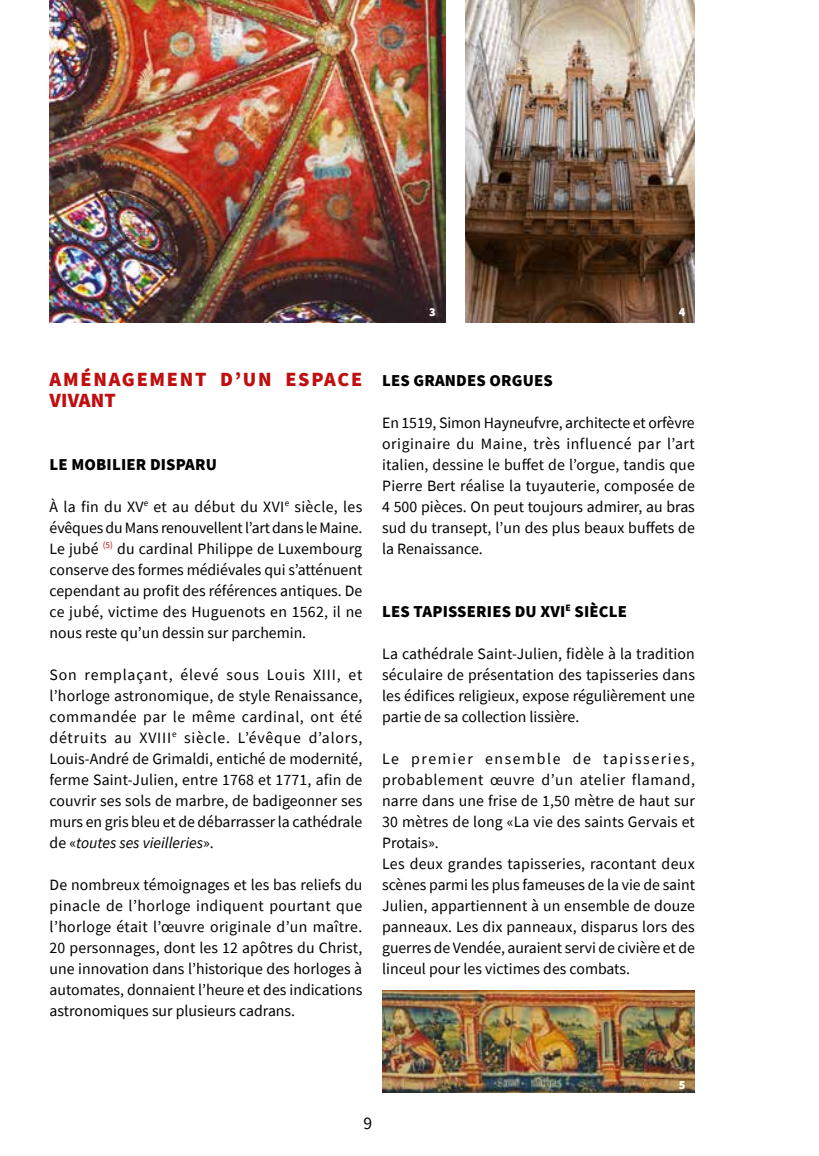
<style>
.page{position:relative;width:819px;height:1156px;background:#fff}
.page>*{position:absolute;margin:0;border:0;box-sizing:border-box;transform-origin:0 0}
.t1{font:900 20.12px "Source Sans Pro";letter-spacing:.06em;color:#c00d0e}
.t2{font:17.5px "Source Sans Pro";color:#000}
.t3{font:900 16.62px "Source Sans Pro";letter-spacing:.01em;color:#000}
.t4{font:15.75px/21px "Source Sans Pro";color:#000;text-align:justify}
.t5{font:900 12.25px "Source Sans Pro";color:#fff}
.s1{font-style:italic}
</style>
<div class="page">
<img style="left:465px;top:0;width:229px;height:323px">
<img style="left:50px;top:0;width:395px;height:323px">
<img style="left:382px;top:990px;width:312px;height:103px">
<p class="t5" style="left:429px;top:303px;width:8px">3</p>
<p class="t5" style="left:678px;top:303px;width:8px">4</p>
<p class="t1" style="left:50px;top:365px;width:45px">AMÉNAGE</p>
<p class="t1" style="left:150px;top:365px;width:31px">MENT</p>
<p class="t1" style="left:220px;top:365px;width:37px">D’UN</p>
<p class="t1" style="left:285px;top:365px;width:53px">ES PACE</p>
<p class="t1" style="left:50px;top:386px;width:43px">VIVANT</p>
<p class="t3" style="left:50px;top:453px;width:169px">LE MOBILIER DISPARU</p>
<p class="t4" style="left:50px;top:496px;width:314px">À la fin du XV<sup>e</sup> et au début du XVI<sup>e</sup> siècle, les évêques du Mans renouvellent l’art dans le Maine.<br>Le jubé <sup>(5)</sup> du cardinal Philippe de Luxembourg conserve des formes médiévales qui s’atténuent cependant au profit des références antiques. De ce jubé, victime des Huguenots en 1562, il ne nous reste qu’un dessin sur parchemin.</p>
<p class="t4" style="left:50px;top:664px;width:314px">Son remplaçant, élevé sous Louis XIII, et l’horloge astronomique, de style Renaissance, commandée par le même cardinal, ont été détruits au XVIII<sup>e</sup> siècle. L’évêque d’alors, Louis‑André de Grimaldi, entiché de modernité, ferme Saint-Julien, entre 1768 et 1771, afin de couvrir ses sols de marbre, de badigeonner ses murs en gris bleu et de débarrasser la cathédrale de «<span class="s1">toutes ses vieilleries</span>».</p>
<p class="t4" style="left:50px;top:874px;width:314px">De nombreux témoignages et les bas reliefs du pinacle de l’horloge indiquent pourtant que l’horloge était l’œuvre originale d’un maître.<br>20 personnages, dont les 12 apôtres du Christ, une innovation dans l’historique des horloges à automates, donnaient l’heure et des indications astronomiques sur plusieurs cadrans.</p>
<p class="t3" style="left:382px;top:369px;width:172px">LES GRANDES ORGUES</p>
<p class="t4" style="left:382px;top:412px;width:314px">En 1519, Simon Hayneufvre, architecte et orfèvre originaire du Maine, très influencé par l’art italien, dessine le buffet de l’orgue, tandis que Pierre Bert réalise la tuyauterie, composée de 4 500 pièces. On peut toujours admirer, au bras sud du transept, l’un des plus beaux buffets de la Renaissance.</p>
<p class="t3" style="left:382px;top:600px;width:246px">LES TAPISSERIES DU XVI <sup>E</sup> SIÈCLE</p>
<p class="t4" style="left:382px;top:643px;width:314px">La cathédrale Saint-Julien, fidèle à la tradition séculaire de présentation des tapisseries dans les édifices religieux, expose régulièrement une partie de sa collection lissière.</p>
<p class="t4" style="left:382px;top:748px;width:314px;text-align:left">Le premier ensemble de tapisseries, probablement œuvre d’un atelier flamand, narre dans une frise de 1,50 mètre de haut sur 30 mètres de long «La vie des saints Gervais et Protais».<br>Les deux grandes tapisseries, racontant deux scènes parmi les plus fameuses de la vie de saint Julien, appartiennent à un ensemble de douze panneaux. Les dix panneaux, disparus lors des guerres de Vendée, auraient servi de civière et de linceul pour les victimes des combats.</p>
<p class="t2" style="left:363px;top:1112px;width:10px">9</p>
<p class="t5" style="left:678px;top:1076px;width:8px">5</p>
</div>
